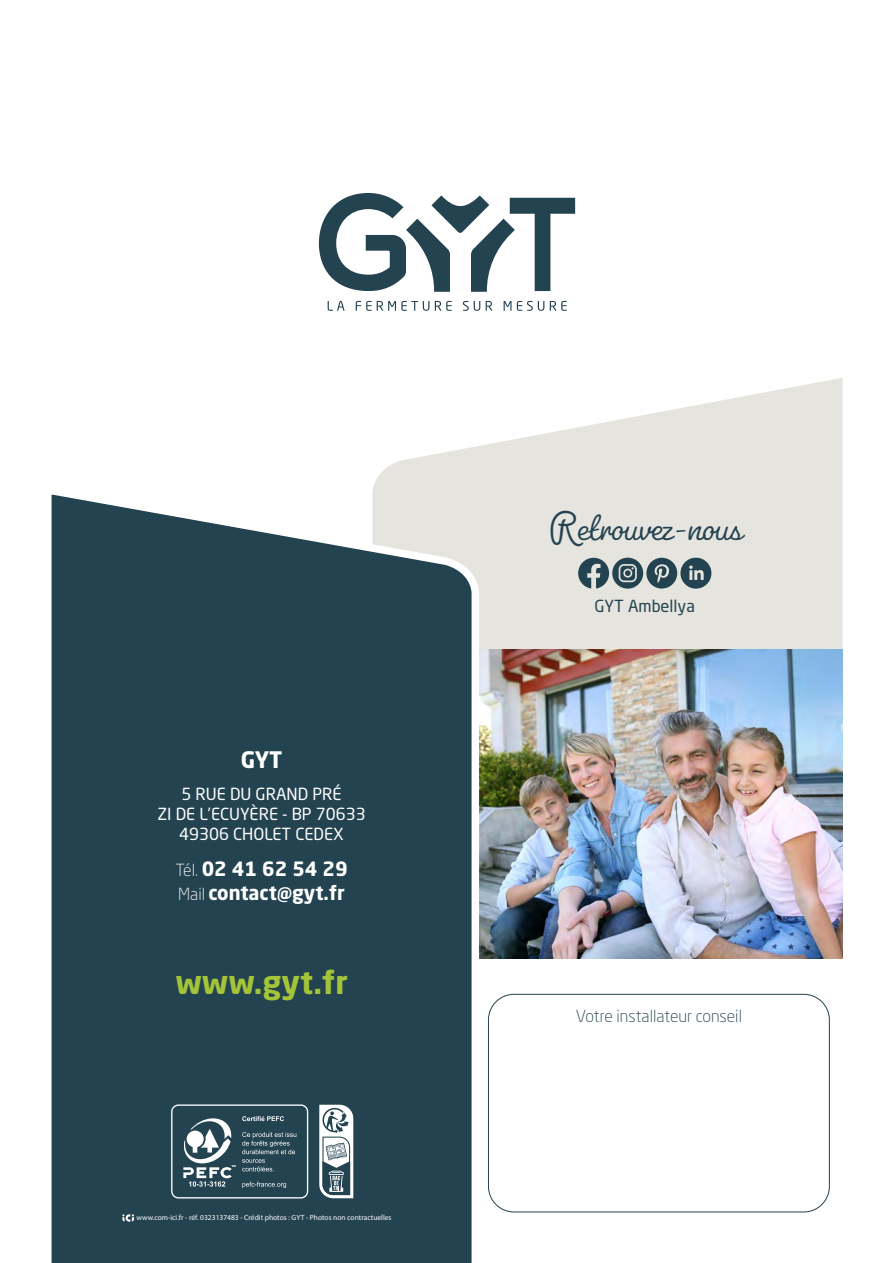
<style>
.page{position:relative;width:893px;height:1263px;background:#fff}
.page>*{position:absolute;margin:0;border:0;box-sizing:border-box;transform-origin:0 0}
.t1{font:300 42px "Pacifico";color:#244350}
.t2{font:700 31.5px "Neo Sans W1 G";color:#a3c439}
.t3{font:700 22.5px "Neo Sans W1 G";color:#fff}
.t4{font:700 19.5px/23.4px "Neo Sans W1 G";color:#fff}
.t5{font:16.5px/19.8px "Neo Sans W1 G";color:#fff;text-align:center}
.t6{font:300 16.5px "Neo Sans W1 G";color:#244350}
.t7{font:16.5px "Neo Sans W1 G";color:#244350}
.t8{font:7.5px "Myriad Pro";color:#fff}
.s1{font-weight:300;font-size:16.5px}
</style>
<div class="page">
<svg style="left:376px;top:378px;width:466px;height:271px;fill:#e6e4de"></svg>
<img style="left:483px;top:649px;width:359px;height:309px">
<svg style="left:51px;top:481px;width:432px;height:782px;background:#385460"></svg>
<svg style="left:328px;top:301px;width:16px;height:10px"></svg>
<svg style="left:356px;top:301px;width:73px;height:10px"></svg>
<svg style="left:435px;top:301px;width:17px;height:10px"></svg>
<svg style="left:463px;top:301px;width:17px;height:10px"></svg>
<svg style="left:486px;top:301px;width:6px;height:10px"></svg>
<svg style="left:504px;top:301px;width:7px;height:10px"></svg>
<svg style="left:517px;top:301px;width:27px;height:10px"></svg>
<svg style="left:550px;top:301px;width:17px;height:10px"></svg>
<svg style="left:319px;top:193px;width:256px;height:99px"></svg>
<svg style="left:578px;top:558px;width:133px;height:31px;background:#718388"></svg>
<div style="left:488px;top:994px;width:342px;height:218px;border:1px solid #244350;border-radius:26px"></div>
<div style="left:171px;top:1104px;width:137px;height:94px;border:1px solid #fff;border-radius:7px"></div>
<svg style="left:242px;top:1116px;width:42px;height:5px"></svg>
<svg style="left:242px;top:1182px;width:44px;height:6px"></svg>
<svg style="left:242px;top:1132px;width:54px;height:39px;background:#425d68"></svg>
<svg style="left:182px;top:1118px;width:54px;height:69px"></svg>
<svg style="left:319px;top:1105px;width:34px;height:93px"></svg>
<svg style="left:122px;top:1214px;width:12px;height:7px"></svg>
<h3 class="t3" style="left:241px;top:745px;width:43px">GYT</h3>
<h3 class="t5" style="left:157px;top:784px;width:210px">5 RUE DU GRAND PRÉ<br>ZI DE L’ECUYÈRE - BP 70633<br>49306 CHOLET CEDEX</h3>
<h3 class="t4" style="left:175px;top:857px;width:174px"><span class="s1">Tél.</span> 02 41 62 54 29<br><span class="s1">Mail</span> contact@gyt.fr</h3>
<h2 class="t2" style="left:175px;top:962px;width:174px">www.gyt.fr</h2>
<p class="t8" style="left:137px;top:1213px;width:256px">www.com-ici.fr - réf. 0323137483 - Crédit photos : GYT - Photos non contractuelles</p>
<h1 class="t1" style="left:548px;top:501px;width:195px">Retrouvez-nous</h1>
<h3 class="t7" style="left:595px;top:595px;width:102px">GYT Ambellya</h3>
<h3 class="t6" style="left:576px;top:1006px;width:168px">Votre installateur conseil</h3>
</div>
